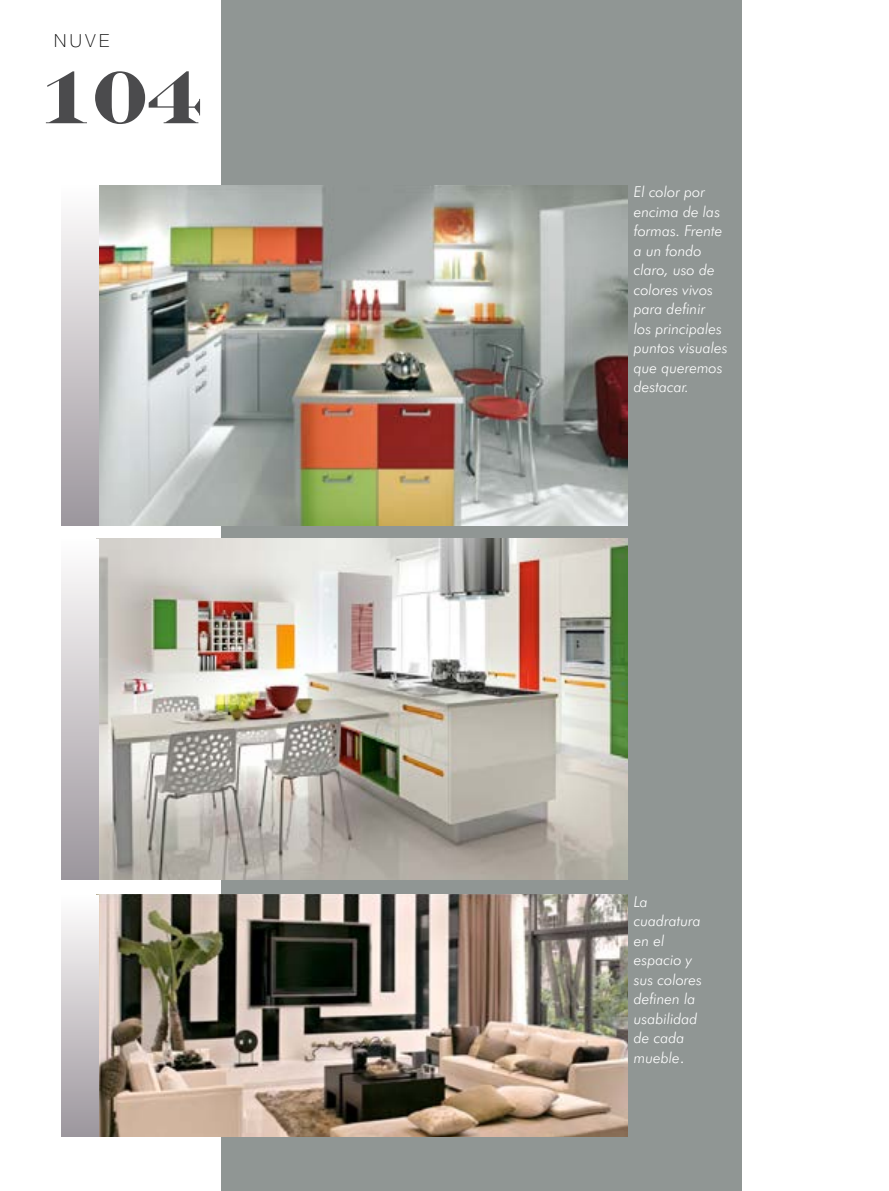
<style>
.page{position:relative;width:889px;height:1191px;background:#fff}
.page>*{position:absolute;margin:0;border:0;box-sizing:border-box;transform-origin:0 0}
.t1{font:700 75px "Engravers";color:#4b4b4d}
.t2{font:100 18px "Helvetica Neue";color:#000}
.t3{font:italic 300 15px/19.5px "Futura BT";color:#fff}
.s1{font-style:normal;font-size:16.5px}
</style>
<div class="page">
<div style="left:221px;top:0;width:521px;height:1191px;background:#909694"></div>
<img style="left:98px;top:185px;width:529px;height:341px">
<img style="left:96px;top:538px;width:531px;height:341px">
<img style="left:96px;top:894px;width:531px;height:243px">
<div style="left:62px;top:186px;width:36px;height:340px;background:linear-gradient(to bottom,#fffdfd,#9c969c)"></div>
<div style="left:62px;top:539px;width:36px;height:340px;background:linear-gradient(to bottom,#fffdfd,#9c969d)"></div>
<div style="left:62px;top:895px;width:36px;height:242px;background:linear-gradient(to bottom,#fffdfd,#9c969d)"></div>
<p class="t2" style="left:54px;top:30px;width:57px">NUVE</p>
<h1 class="t1" style="left:39px;top:53px;width:163px">104</h1>
<p class="t3" style="left:634px;top:182px;width:95px">El color por encima de las formas. Frente a un fondo claro, uso de colores vivos para definir<br>los principales puntos visuales que queremos destacar.</p>
<p class="t3" style="left:634px;top:891px;width:70px">La cuadratura en el espacio y sus colores definen la usabilidad de cada mueble<span class="s1">.</span></p>
</div>
